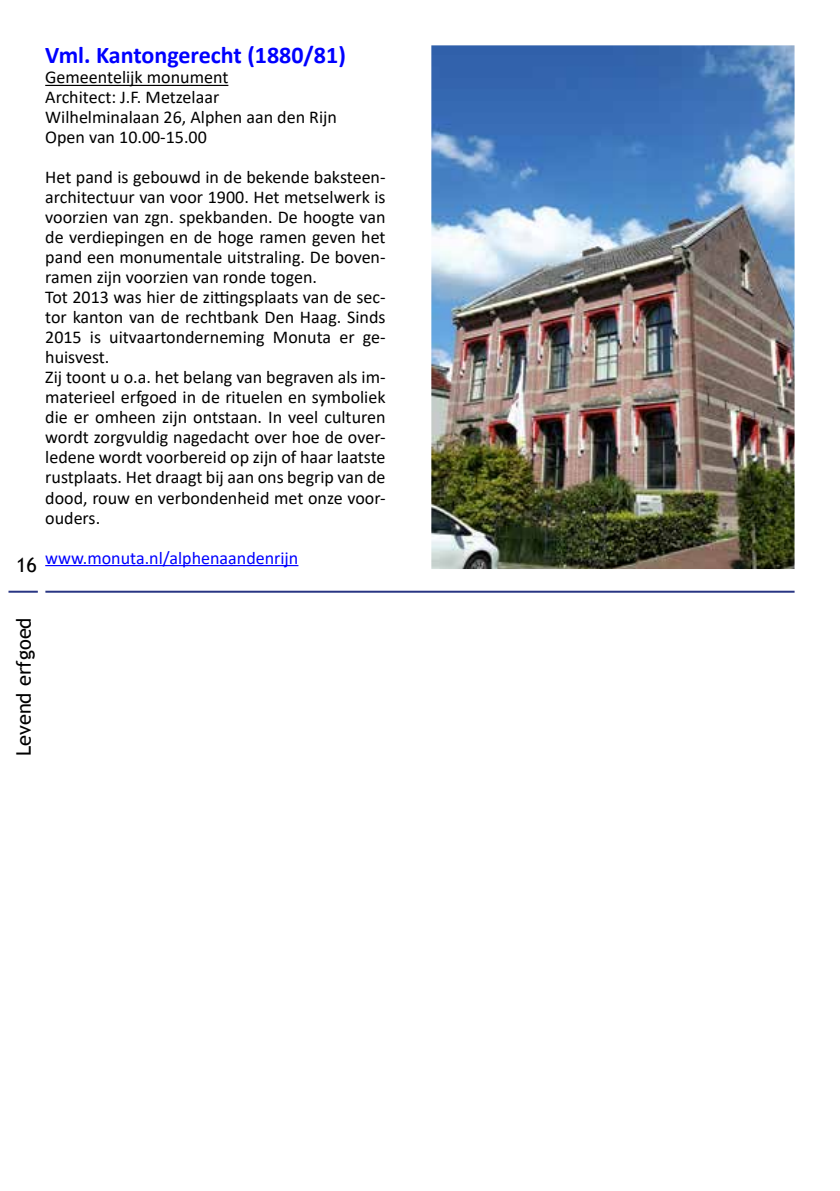
<style>
.page{position:relative;width:840px;height:1191px;background:#fff}
.page>*{position:absolute;margin:0;border:0;box-sizing:border-box;transform-origin:0 0}
.t1{font:700 24px "Calibri";color:#00f}
.t2{font:20px "Trebuchet MS";color:#000}
.t3{font:18px/20px "Calibri";color:#000}
.t4{font:18px "Calibri";color:#00f}
</style>
<div class="page">
<hr style="left:8px;top:590px;width:30px;height:2px;background:#283583">
<hr style="left:45px;top:590px;width:749px;height:2px;background:#283583">
<hr style="left:45px;top:85px;width:183px;height:1px;background:#000">
<hr style="left:45px;top:565px;width:253px;height:1px;background:#00f">
<img style="left:431px;top:45px;width:363px;height:524px">
<p class="t2" style="left:16px;top:553px;width:22px">16</p>
<h1 class="t1" style="left:45px;top:38px;width:302px">Vml. Kantongerecht (1880/81)</h1>
<p class="t3" style="left:45px;top:67px;width:293px">Gemeentelijk monument<br>Architect: J.F. Metzelaar<br>Wilhelminalaan 26, Alphen aan den Rijn<br>Open van 10.00-15.00</p>
<p class="t3" style="left:45px;top:167px;width:342px">Het pand is gebouwd in de bekende baksteen&shy;architectuur van voor 1900. Het metselwerk is voorzien van zgn. spekbanden. De hoogte van de verdiepingen en de hoge ramen geven het pand een monumentale uitstraling. De boven&shy;ramen zijn voorzien van ronde togen.<br>Tot 2013 was hier de zittingsplaats van de sec&shy;tor kanton van de rechtbank Den Haag. Sinds 2015 is uitvaartonderneming Monuta er ge&shy;huisvest.<br>Zij toont u o.a. het belang van begraven als im&shy;materieel erfgoed in de rituelen en symboliek die er omheen zijn ontstaan. In veel culturen wordt zorgvuldig nagedacht over hoe de over&shy;ledene wordt voorbereid op zijn of haar laatste rustplaats. Het draagt bij aan ons begrip van de dood, rouw en verbondenheid met onze voor&shy;ouders.</p>
<p class="t4" style="left:45px;top:545px;width:254px">www.monuta.nl/alphenaandenrijn</p>
<p class="t2" style="left:11px;top:756px;width:140px;rotate:-90deg">Levend erfgoed</p>
</div>
